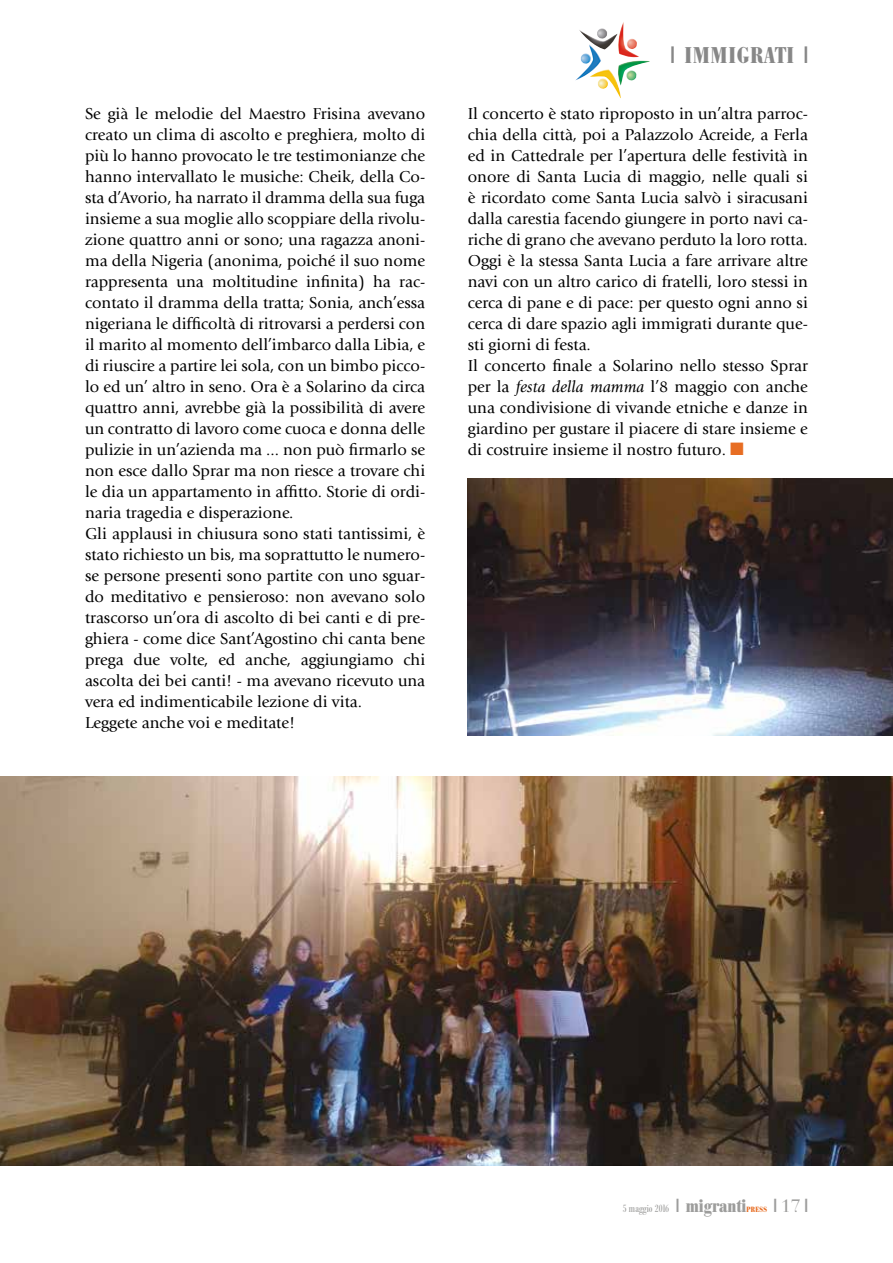
<style>
.page{position:relative;width:893px;height:1263px;background:#fff}
.page>*{position:absolute;margin:0;border:0;box-sizing:border-box;transform-origin:0 0}
.t1{font:700 condensed 22.5px "Bodoni BE";letter-spacing:.04em;color:#878787}
.t2{font:18px "False Positive BRK";color:#9d9d9c}
.t3{font:16.5px/21px "Giovanni";color:#000}
.t4{font:condensed 10.5px "Bodoni BE";color:#9d9d9c}
.t5{font:700 condensed 7.5px "Bodoni BE";letter-spacing:.04em;color:#e76d23}
.s1{font-family:"False Positive BRK";font-weight:400;font-stretch:normal}
.s2{font-style:italic}
.s3{color:#e76d23}
.s4{font-family:"False Positive BRK";font-stretch:normal;font-size:18px}
.s5{font-weight:700;font-size:18px}
.s6{font-family:"Bauer Bodoni Std"}
</style>
<div class="page">
<img style="left:575px;top:22px;width:75px;height:76px">
<img style="left:0;top:776px;width:893px;height:389px">
<img style="left:468px;top:478px;width:425px;height:258px">
<h1 class="t1" style="left:671px;top:43px;width:139px"><span class="s1">1</span> IMMIGRATI <span class="s1">1</span></h1>
<p class="t3" style="left:85px;top:103px;width:342px">Se già le melodie del Maestro Frisina avevano creato un clima di ascolto e preghiera, molto di più lo hanno provocato le tre testimonianze che hanno intervallato le musiche: Cheik, della Co&shy;sta d’Avorio, ha narrato il dramma della sua fuga insieme a sua moglie allo scoppiare della rivolu&shy;zione quattro anni or sono; una ragazza anoni&shy;ma della Nigeria (anonima, poiché il suo nome rappresenta una moltitudine infinita) ha rac&shy;contato il dramma della tratta; Sonia, anch’essa nigeriana le difficoltà di ritrovarsi a perdersi con il marito al momento dell’imbarco dalla Libia, e di riuscire a partire lei sola, con un bimbo picco&shy;lo ed un’ altro in seno. Ora è a Solarino da circa quattro anni, avrebbe già la possibilità di avere un contratto di lavoro come cuoca e donna delle pulizie in un’azienda ma ... non può firmarlo se non esce dallo Sprar ma non riesce a trovare chi le dia un appartamento in affitto. Storie di ordi&shy;naria tragedia e disperazione.<br>Gli applausi in chiusura sono stati tantissimi, è stato richiesto un bis, ma soprattutto le numero&shy;se persone presenti sono partite con uno sguar&shy;do meditativo e pensieroso: non avevano solo trascorso un’ora di ascolto di bei canti e di pre&shy;ghiera - come dice Sant’Agostino chi canta bene prega due volte, ed anche, aggiungiamo chi ascolta dei bei canti! - ma avevano ricevuto una vera ed indimenticabile lezione di vita.<br>Leggete anche voi e meditate!</p>
<p class="t3" style="left:468px;top:103px;width:342px">Il concerto è stato riproposto in un’altra parroc&shy;chia della città, poi a Palazzolo Acreide, a Ferla ed in Cattedrale per l’apertura delle festività in onore di Santa Lucia di maggio, nelle quali si è ricordato come Santa Lucia salvò i siracusani dalla carestia facendo giungere in porto navi ca&shy;riche di grano che avevano perduto la loro rotta.<br>Oggi è la stessa Santa Lucia a fare arrivare altre navi con un altro carico di fratelli, loro stessi in cerca di pane e di pace: per questo ogni anno si cerca di dare spazio agli immigrati durante que&shy;sti giorni di festa.<br>Il concerto finale a Solarino nello stesso Sprar per la <span class="s2">festa della mamma</span> l’8 maggio con anche una condivisione di vivande etniche e danze in giardino per gustare il piacere di stare insieme e di costruire insieme il nostro futuro. <span class="s3">■</span></p>
<p class="t4" style="left:623px;top:1203px;width:125px">5 maggio 2016 <span class="s4">1</span> <span class="s5">migranti</span></p>
<p class="t5" style="left:746px;top:1205px;width:22px">PRESS</p>
<p class="t2" style="left:774px;top:1196px;width:36px">1<span class="s6">17</span>1</p>
</div>
